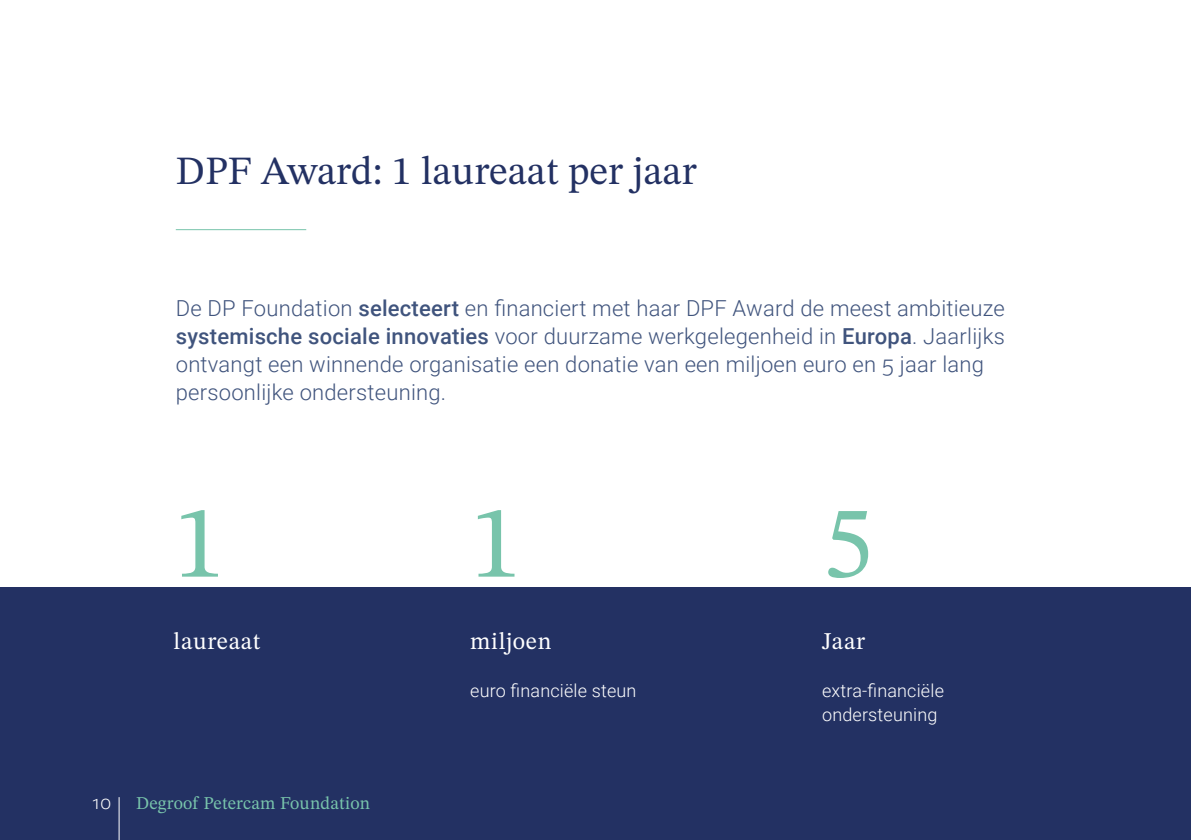
<style>
.page{position:relative;width:1191px;height:840px;background:#fff}
.page>*{position:absolute;margin:0;border:0;box-sizing:border-box;transform-origin:0 0}
.Noms_Propres_Body_texte{font:104px "STIX Two Text";color:#78c4ab}
.Title_TK{font:40px "STIX Two Text";color:#233163}
.Noms_Propres_Body_texte-2{font:24px "STIX Two Text";letter-spacing:.025em;color:#fff}
.Introduction_TK{font:300 22px/28px "Roboto";letter-spacing:.01em;color:#40547d}
.Pagination_TK{font:300 18px/24px "Roboto";letter-spacing:.01em;color:#fff}
.Section_Below_green_TK{font:18px "STIX Two Text";letter-spacing:.01em;color:#78c4ab}
.s1{font-weight:500}
</style>
<div class="page">
<hr style="left:176px;top:229px;width:130px;height:1px;background:#78c4ab">
<div style="left:0;top:587px;width:1191px;height:252px;background:#233163"></div>
<hr style="left:119px;top:796px;width:1px;height:43px;background:#fff">
<p class="Title_TK" style="left:176px;top:142px;width:522px">DPF Award: 1 laureaat per jaar</p>
<p class="Introduction_TK" style="left:176px;top:293px;width:830px">De DP Foundation <span class="s1">selecteert</span> en financiert met haar DPF Award de meest ambitieuze <span class="s1">systemische sociale innovaties</span> voor duurzame werkgelegenheid in <span class="s1">Europa</span>. Jaarlijks ontvangt een winnende organisatie een donatie van een miljoen euro en 5 jaar lang persoonlijke ondersteuning.</p>
<p class="Noms_Propres_Body_texte" style="left:174px;top:467px;width:53px">1</p>
<p class="Noms_Propres_Body_texte-2" style="left:174px;top:623px;width:88px">laureaat</p>
<p class="Pagination_TK" style="left:91px;top:789px;width:22px">10</p>
<p class="Section_Below_green_TK" style="left:136px;top:789px;width:236px">Degroof Petercam Foundation</p>
<p class="Noms_Propres_Body_texte" style="left:470px;top:467px;width:53px">1</p>
<p class="Noms_Propres_Body_texte-2" style="left:470px;top:623px;width:83px">miljoen</p>
<p class="Pagination_TK" style="left:470px;top:677px;width:168px">euro financiële steun</p>
<p class="Noms_Propres_Body_texte" style="left:822px;top:467px;width:53px">5</p>
<p class="Noms_Propres_Body_texte-2" style="left:822px;top:623px;width:45px">Jaar</p>
<p class="Pagination_TK" style="left:822px;top:677px;width:123px">extra-financiële ondersteuning</p>
</div>
